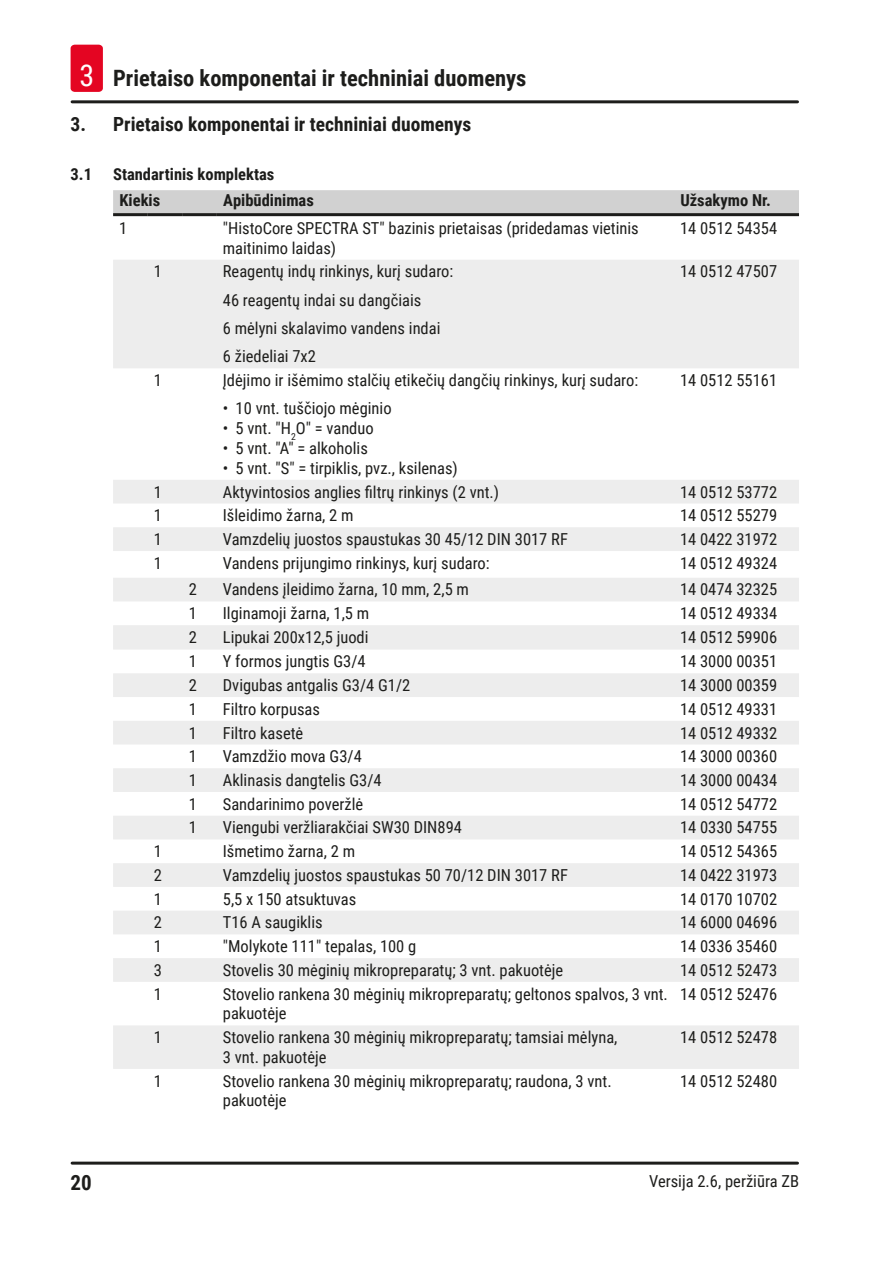
<style>
.page{position:relative;width:893px;height:1263px;background:#fff}
.page>*{position:absolute;margin:0;border:0;box-sizing:border-box;transform-origin:0 0}
.t1{font:700 22.5px "Roboto Condensed";color:#1d1d1b}
.t2{font:700 21px "Roboto Condensed";color:#1d1d1b}
.t3{font:700 19.5px "Roboto Condensed";color:#1d1d1b}
.Table_text{font:16.5px/19.8px "Roboto Condensed";color:#1d1d1b}
.Table_heading{font:700 16.5px "Roboto Condensed";color:#1d1d1b}
.s1{font-weight:400;font-size:30px;color:#fff}
</style>
<div class="page">
<hr style="left:72px;top:1161px;width:725px;height:3px;background:#1d1d1b">
<hr style="left:72px;top:100px;width:725px;height:3px;background:#1d1d1b">
<div style="left:71px;top:45px;width:32px;height:47px;background:#e40522;border-radius:4px"></div>
<div style="left:113px;top:190px;width:686px;height:23px;background:#d1d1d1"></div>
<svg style="left:113px;top:260px;width:686px;height:809px;fill:#efefef"></svg>
<hr style="left:113px;top:213px;width:35px;height:3px;background:#1d1d1b">
<hr style="left:148px;top:213px;width:35px;height:3px;background:#1d1d1b">
<hr style="left:183px;top:213px;width:34px;height:3px;background:#1d1d1b">
<hr style="left:217px;top:213px;width:457px;height:3px;background:#1d1d1b">
<hr style="left:674px;top:213px;width:125px;height:3px;background:#1d1d1b">
<h1 class="t1" style="left:79px;top:63px;width:449px"><span class="s1">3</span> Prietaiso komponentai ir techniniai duomenys</h1>
<p class="t3" style="left:71px;top:111px;width:402px">3. Prietaiso komponentai ir techniniai duomenys</p>
<p class="Table_heading" style="left:71px;top:162px;width:23px">3.1</p>
<p class="Table_heading" style="left:113px;top:162px;width:163px">Standartinis komplektas</p>
<p class="Table_heading" style="left:119px;top:189px;width:42px">Kiekis</p>
<p class="Table_heading" style="left:223px;top:189px;width:92px">Apibūdinimas</p>
<p class="Table_heading" style="left:680px;top:189px;width:92px">Užsakymo Nr.</p>
<p class="Table_text" style="left:119px;top:217px;width:10px">1</p>
<p class="Table_text" style="left:223px;top:217px;width:417px">"HistoCore SPECTRA ST" bazinis prietaisas (pridedamas vietinis maitinimo laidas)</p>
<p class="Table_text" style="left:680px;top:217px;width:99px">14 0512 54354</p>
<p class="Table_text" style="left:154px;top:261px;width:10px">1</p>
<p class="Table_text" style="left:223px;top:261px;width:232px">Reagentų indų rinkinys, kurį sudaro:</p>
<p class="Table_text" style="left:223px;top:289px;width:200px">46 reagentų indai su dangčiais</p>
<p class="Table_text" style="left:223px;top:318px;width:219px">6 mėlyni skalavimo vandens indai</p>
<p class="Table_text" style="left:223px;top:346px;width:95px">6 žiedeliai 7x2</p>
<p class="Table_text" style="left:680px;top:261px;width:99px">14 0512 47507</p>
<p class="Table_text" style="left:154px;top:370px;width:10px">1</p>
<p class="Table_text" style="left:223px;top:370px;width:417px">Įdėjimo ir išėmimo stalčių etikečių dangčių rinkinys, kurį sudaro:</p>
<p class="Table_text" style="left:223px;top:398px;width:170px">• 10 vnt. tuščiojo mėginio</p>
<p class="Table_text" style="left:223px;top:418px;width:152px">• 5 vnt. "H<sub>2</sub>O" = vanduo</p>
<p class="Table_text" style="left:223px;top:438px;width:147px">• 5 vnt. "A" = alkoholis</p>
<p class="Table_text" style="left:223px;top:457px;width:237px">• 5 vnt. "S" = tirpiklis, pvz., ksilenas)</p>
<p class="Table_text" style="left:680px;top:370px;width:99px">14 0512 55161</p>
<p class="Table_text" style="left:154px;top:481px;width:10px">1</p>
<p class="Table_text" style="left:223px;top:481px;width:278px">Aktyvintosios anglies filtrų rinkinys (2 vnt.)</p>
<p class="Table_text" style="left:680px;top:481px;width:99px">14 0512 53772</p>
<p class="Table_text" style="left:154px;top:505px;width:10px">1</p>
<p class="Table_text" style="left:223px;top:505px;width:132px">Išleidimo žarna, 2 m</p>
<p class="Table_text" style="left:680px;top:505px;width:99px">14 0512 55279</p>
<p class="Table_text" style="left:154px;top:529px;width:10px">1</p>
<p class="Table_text" style="left:223px;top:529px;width:347px">Vamzdelių juostos spaustukas 30 45/12 DIN 3017 RF</p>
<p class="Table_text" style="left:680px;top:529px;width:99px">14 0422 31972</p>
<p class="Table_text" style="left:154px;top:552px;width:10px">1</p>
<p class="Table_text" style="left:223px;top:552px;width:268px">Vandens prijungimo rinkinys, kurį sudaro:</p>
<p class="Table_text" style="left:680px;top:552px;width:99px">14 0512 49324</p>
<p class="Table_text" style="left:189px;top:579px;width:10px">2</p>
<p class="Table_text" style="left:223px;top:579px;width:248px">Vandens įleidimo žarna, 10 mm, 2,5 m</p>
<p class="Table_text" style="left:680px;top:579px;width:99px">14 0474 32325</p>
<p class="Table_text" style="left:189px;top:603px;width:10px">1</p>
<p class="Table_text" style="left:223px;top:603px;width:148px">Ilginamoji žarna, 1,5 m</p>
<p class="Table_text" style="left:680px;top:603px;width:99px">14 0512 49334</p>
<p class="Table_text" style="left:189px;top:626px;width:10px">2</p>
<p class="Table_text" style="left:223px;top:626px;width:147px">Lipukai 200x12,5 juodi</p>
<p class="Table_text" style="left:680px;top:626px;width:99px">14 0512 59906</p>
<p class="Table_text" style="left:189px;top:651px;width:10px">1</p>
<p class="Table_text" style="left:223px;top:651px;width:144px">Y formos jungtis G3/4</p>
<p class="Table_text" style="left:680px;top:651px;width:99px">14 3000 00351</p>
<p class="Table_text" style="left:189px;top:675px;width:10px">2</p>
<p class="Table_text" style="left:223px;top:675px;width:189px">Dvigubas antgalis G3/4 G1/2</p>
<p class="Table_text" style="left:680px;top:675px;width:99px">14 3000 00359</p>
<p class="Table_text" style="left:189px;top:698px;width:10px">1</p>
<p class="Table_text" style="left:223px;top:698px;width:99px">Filtro korpusas</p>
<p class="Table_text" style="left:680px;top:698px;width:99px">14 0512 49331</p>
<p class="Table_text" style="left:189px;top:722px;width:10px">1</p>
<p class="Table_text" style="left:223px;top:722px;width:82px">Filtro kasetė</p>
<p class="Table_text" style="left:680px;top:722px;width:99px">14 0512 49332</p>
<p class="Table_text" style="left:189px;top:746px;width:10px">1</p>
<p class="Table_text" style="left:223px;top:746px;width:140px">Vamzdžio mova G3/4</p>
<p class="Table_text" style="left:680px;top:746px;width:99px">14 3000 00360</p>
<p class="Table_text" style="left:189px;top:770px;width:10px">1</p>
<p class="Table_text" style="left:223px;top:770px;width:160px">Aklinasis dangtelis G3/4</p>
<p class="Table_text" style="left:680px;top:770px;width:99px">14 3000 00434</p>
<p class="Table_text" style="left:189px;top:793px;width:10px">1</p>
<p class="Table_text" style="left:223px;top:793px;width:142px">Sandarinimo poveržlė</p>
<p class="Table_text" style="left:680px;top:793px;width:99px">14 0512 54772</p>
<p class="Table_text" style="left:189px;top:817px;width:10px">1</p>
<p class="Table_text" style="left:223px;top:817px;width:241px">Viengubi veržliarakčiai SW30 DIN894</p>
<p class="Table_text" style="left:680px;top:817px;width:99px">14 0330 54755</p>
<p class="Table_text" style="left:154px;top:841px;width:10px">1</p>
<p class="Table_text" style="left:223px;top:841px;width:134px">Išmetimo žarna, 2 m</p>
<p class="Table_text" style="left:680px;top:841px;width:99px">14 0512 54365</p>
<p class="Table_text" style="left:154px;top:864px;width:10px">2</p>
<p class="Table_text" style="left:223px;top:864px;width:347px">Vamzdelių juostos spaustukas 50 70/12 DIN 3017 RF</p>
<p class="Table_text" style="left:680px;top:864px;width:99px">14 0422 31973</p>
<p class="Table_text" style="left:154px;top:888px;width:10px">1</p>
<p class="Table_text" style="left:223px;top:888px;width:135px">5,5 x 150 atsuktuvas</p>
<p class="Table_text" style="left:680px;top:888px;width:99px">14 0170 10702</p>
<p class="Table_text" style="left:154px;top:912px;width:10px">2</p>
<p class="Table_text" style="left:223px;top:912px;width:101px">T16 A saugiklis</p>
<p class="Table_text" style="left:680px;top:912px;width:99px">14 6000 04696</p>
<p class="Table_text" style="left:154px;top:936px;width:10px">1</p>
<p class="Table_text" style="left:223px;top:936px;width:195px">"Molykote 111" tepalas, 100 g</p>
<p class="Table_text" style="left:680px;top:936px;width:99px">14 0336 35460</p>
<p class="Table_text" style="left:154px;top:959px;width:10px">3</p>
<p class="Table_text" style="left:223px;top:959px;width:342px">Stovelis 30 mėginių mikropreparatų; 3 vnt. pakuotėje</p>
<p class="Table_text" style="left:680px;top:959px;width:99px">14 0512 52473</p>
<p class="Table_text" style="left:154px;top:983px;width:10px">1</p>
<p class="Table_text" style="left:223px;top:983px;width:447px">Stovelio rankena 30 mėginių mikropreparatų; geltonos spalvos, 3 vnt. pakuotėje</p>
<p class="Table_text" style="left:680px;top:983px;width:99px">14 0512 52476</p>
<p class="Table_text" style="left:154px;top:1027px;width:10px">1</p>
<p class="Table_text" style="left:223px;top:1027px;width:396px">Stovelio rankena 30 mėginių mikropreparatų; tamsiai mėlyna,<br>3 vnt. pakuotėje</p>
<p class="Table_text" style="left:680px;top:1027px;width:99px">14 0512 52478</p>
<p class="Table_text" style="left:154px;top:1070px;width:10px">1</p>
<p class="Table_text" style="left:223px;top:1070px;width:390px">Stovelio rankena 30 mėginių mikropreparatų; raudona, 3 vnt. pakuotėje</p>
<p class="Table_text" style="left:680px;top:1070px;width:99px">14 0512 52480</p>
<p class="t2" style="left:71px;top:1168px;width:23px">20</p>
<p class="Table_text" style="left:649px;top:1170px;width:151px">Versija 2.6, peržiūra ZB</p>
</div>
